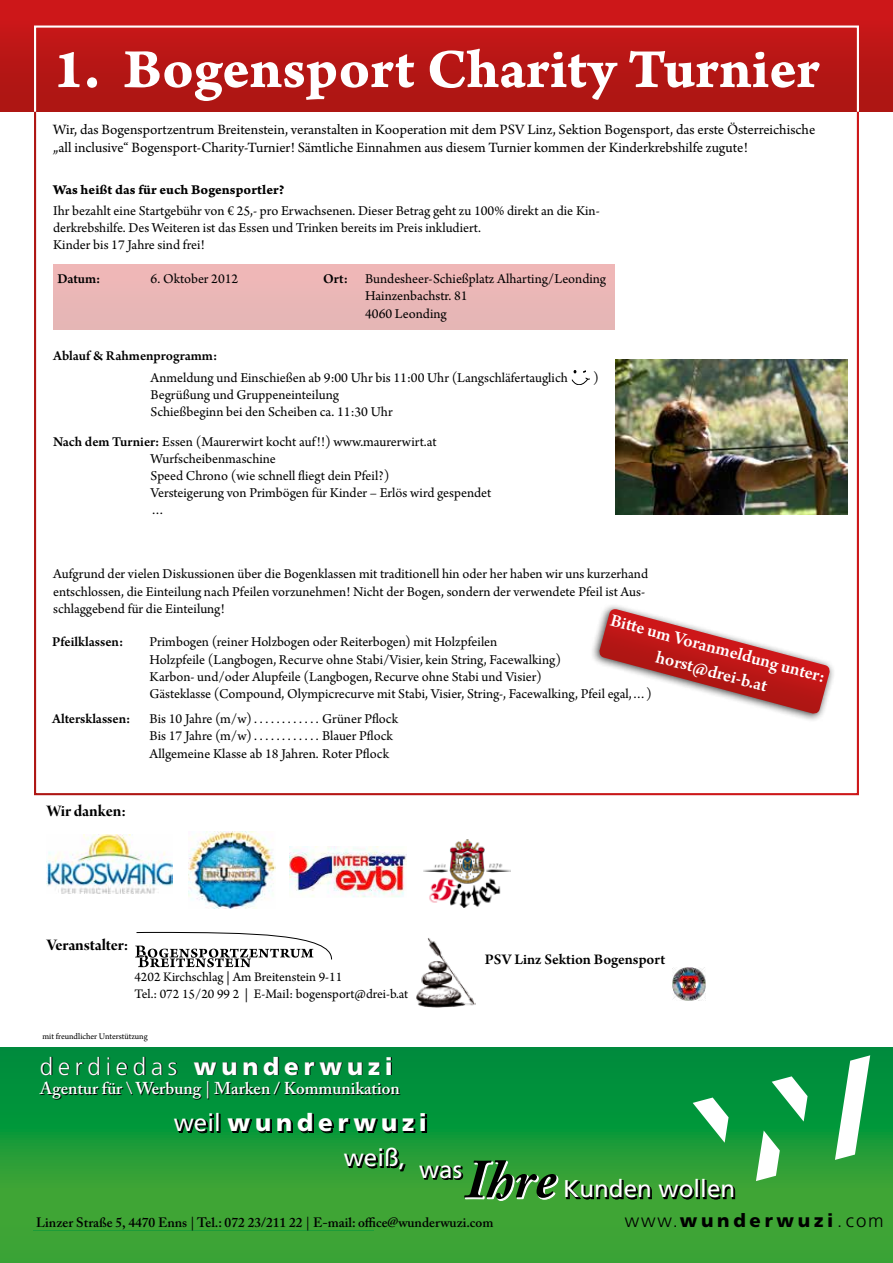
<style>
.page{position:relative;width:893px;height:1263px;background:#fff}
.page>*{position:absolute;margin:0;border:0;box-sizing:border-box;transform-origin:0 0}
.t1{font:58.5px "Arno Pro Bold Caption";color:#fff}
.t2{font:italic 700 54.6px "Adobe Caslon Pro";color:#000}
.t3{font:900 24.15px/35.1px "Frutiger";letter-spacing:.2em;color:#fff}
.t4{font:24.15px "Frutiger";color:#fff}
.t5{font:900 18.6px "Frutiger";letter-spacing:.2em;color:#000}
.t6{font:600 18.45px/23.5px "Arno Pro";color:#fff;text-align:center}
.t7{font:600 17.1px "Adobe Caslon Pro";color:#fff}
.t8{font:17.1px "Arno Pro Bold Display";letter-spacing:-.005em;color:#000}
.t9{font:600 15.45px "Arno Pro";color:#000}
.t10{font:15px/18px "Arno Pro";color:#000}
.t11{font:14.25px/17.1px "Arno Pro";color:#000}
.t12{font:600 14.25px "Arno Pro";color:#000}
.t13{font:14.25px "Arno Pro Bold Caption";color:#000}
.t14{font:13.8px/16.5px "Arno Pro";color:#000}
.t15{font:600 13.5px "Adobe Caslon Pro";color:#000}
.t16{font:9px "Arno Pro";color:#000}
.s1{font-weight:600}
.s2{font-weight:300}
.s3{font-weight:400}
</style>
<div class="page">
<div style="left:53px;top:265px;width:561px;height:65px;background:#e9b7b6"></div>
<img style="left:615px;top:359px;width:233px;height:155px">
<div style="left:0;top:0;width:893px;height:112px;background:linear-gradient(to bottom,#d0171a,#a91612)"></div>
<div style="left:34px;top:26px;width:825px;height:87px;border:2px solid #fff"></div>
<svg style="left:0;top:1048px;width:893px;height:215px;background:#209b38"></svg>
<svg style="left:772px;top:1076px;width:36px;height:45px"></svg>
<svg style="left:693px;top:1097px;width:36px;height:46px"></svg>
<svg style="left:756px;top:1130px;width:24px;height:51px"></svg>
<svg style="left:835px;top:1055px;width:35px;height:105px"></svg>
<hr style="left:33px;top:1230px;width:341px;height:1px;background:#1c9c39">
<svg style="left:175px;top:1114px;width:45px;height:19px"></svg>
<svg style="left:229px;top:1120px;width:23px;height:13px"></svg>
<svg style="left:258px;top:1120px;width:14px;height:13px"></svg>
<svg style="left:279px;top:1119px;width:14px;height:14px"></svg>
<svg style="left:299px;top:1114px;width:15px;height:19px"></svg>
<svg style="left:320px;top:1119px;width:14px;height:14px"></svg>
<svg style="left:340px;top:1119px;width:38px;height:14px"></svg>
<svg style="left:384px;top:1120px;width:13px;height:13px"></svg>
<svg style="left:404px;top:1120px;width:11px;height:13px"></svg>
<div style="left:422px;top:1120px;width:5px;height:12px;border:1px solid #000"></div>
<svg style="left:422px;top:1114px;width:5px;height:4px"></svg>
<svg style="left:345px;top:1149px;width:60px;height:22px"></svg>
<svg style="left:420px;top:1160px;width:138px;height:42px;background:#48a446"></svg>
<svg style="left:567px;top:1180px;width:85px;height:19px;background:#2c7827"></svg>
<svg style="left:660px;top:1180px;width:75px;height:19px"></svg>
<img style="left:416px;top:938px;width:59px;height:69px">
<img style="left:672px;top:968px;width:33px;height:33px">
<svg style="left:135px;top:932px;width:197px;height:35px"></svg>
<div style="left:590px;top:603px;width:246px;height:120px;background:#000;opacity:.75"></div>
<svg style="left:598px;top:609px;width:233px;height:106px"></svg>
<svg style="left:572px;top:370px;width:18px;height:15px"></svg>
<img style="left:47px;top:834px;width:125px;height:60px">
<img style="left:188px;top:831px;width:88px;height:77px">
<img style="left:289px;top:846px;width:118px;height:52px">
<img style="left:423px;top:840px;width:87px;height:67px">
<h1 class="t1" style="left:53px;top:34px;width:768px">1. Bogensport Charity Turnier</h1>
<p class="t10" style="left:53px;top:121px;width:764px">Wir, das Bogensportzentrum Breitenstein, veranstalten in Kooperation mit dem PSV Linz, Sektion Bogensport, das erste Österreichische „all inclusive“ Bogensport-Charity-Turnier! Sämtliche Einnahmen aus diesem Turnier kommen der Kinderkrebshilfe zugute!</p>
<p class="t13" style="left:53px;top:181px;width:233px">Was heißt das für euch Bogensportler?</p>
<p class="t11" style="left:53px;top:203px;width:548px">Ihr bezahlt eine Startgebühr von € 25,- pro Erwachsenen. Dieser Betrag geht zu 100% direkt an die Kin&shy;derkrebshilfe. Des Weiteren ist das Essen und Trinken bereits im Preis inkludiert.<br>Kinder bis 17 Jahre sind frei!</p>
<p class="t12" style="left:57px;top:271px;width:45px">Datum:</p>
<p class="t11" style="left:151px;top:271px;width:89px">6. Oktober 2012</p>
<p class="t11" style="left:365px;top:271px;width:243px;text-indent:-42px"><span class="s1">Ort:</span> Bundesheer-Schießplatz Alharting/Leonding<br>Hainzenbachstr. 81<br>4060 Leonding</p>
<p class="t12" style="left:53px;top:348px;width:166px">Ablauf &amp; Rahmenprogramm:</p>
<p class="t11" style="left:151px;top:369px;width:419px">Anmeldung und Einschießen ab 9:00 Uhr bis 11:00 Uhr (Langschläfertauglich</p>
<p class="t11" style="left:593px;top:369px;width:7px">)</p>
<p class="t11" style="left:151px;top:387px;width:243px">Begrüßung und Gruppeneinteilung<br>Schießbeginn bei den Scheiben ca. 11:30 Uhr</p>
<p class="t11" style="left:151px;top:434px;width:342px;text-indent:-97px"><span class="s1">Nach dem Turnier:</span> Essen (Maurerwirt kocht auf!!) www.maurerwirt.at Wurfscheibenmaschine<br>Speed Chrono (wie schnell fliegt dein Pfeil?)<br>Versteigerung von Primbögen für Kinder – Erlös wird gespendet …</p>
<p class="t11" style="left:53px;top:566px;width:596px">Aufgrund der vielen Diskussionen über die Bogenklassen mit traditionell hin oder her haben wir uns kurzerhand entschlossen, die Einteilung nach Pfeilen vorzunehmen! Nicht der Bogen, sondern der verwendete Pfeil ist Aus&shy;schlaggebend für die Einteilung!</p>
<p class="t6" style="left:614px;top:609px;width:223px;rotate:15deg">Bitt e um Voranmeldung unter: horst@drei-b.at</p>
<p class="t12" style="left:52px;top:634px;width:73px">Pfeilklassen:</p>
<p class="t11" style="left:150px;top:634px;width:504px">Primbogen (reiner Holzbogen oder Reiterbogen) mit Holzpfeilen<br>Holzpfeile (Langbogen, Recurve ohne Stabi/Visier, kein String, Facewalking)<br>Karbon- und/oder Alupfeile (Langbogen, Recurve ohne Stabi und Visier)<br>Gästeklasse (Compound, Olympicrecurve mit Stabi, Visier, String-, Facewalking, Pfeil egal,…)</p>
<p class="t12" style="left:52px;top:711px;width:80px">Altersklassen:</p>
<p class="t11" style="left:150px;top:711px;width:107px">Bis 10 Jahre (m/w).............</p>
<p class="t11" style="left:322px;top:711px;width:78px">Grüner Pflock</p>
<p class="t11" style="left:150px;top:728px;width:107px">Bis 17 Jahre (m/w).............</p>
<p class="t11" style="left:150px;top:728px;width:245px;text-align:right">Blauer Pflock<br>Allgemeine Klasse ab 18 Jahren.. Roter Pflock</p>
<p class="t8" style="left:47px;top:801px;width:81px">Wir danken:</p>
<p class="t8" style="left:47px;top:936px;width:83px">Veranstalter:</p>
<p class="t14" style="left:134px;top:970px;width:275px">4202 Kirchschlag | Am Breitenstein 9-11<br>Tel.: 072 15/20 99 2 | E-Mail: bogensport@drei-b.at</p>
<p class="t16" style="left:43px;top:1031px;width:107px">mit freundlicher Unterstützung</p>
<p class="t9" style="left:485px;top:950px;width:182px">PSV Linz Sektion Bogensport</p>
<h3 class="t3" style="left:40px;top:1049px;width:355px"><span class="s2">derdiedas</span> wunderwuzi</h3>
<p class="t7" style="left:40px;top:1078px;width:362px">Agentur für \ Werbung | Marken / Kommunikation</p>
<h3 class="t3" style="left:344px;top:1105px;width:85px;text-indent:-170px"><span class="s3">weil</span> wunderwuzi <span class="s3">weiß,</span></h3>
<h3 class="t4" style="left:419px;top:1155px;width:45px">was</h3>
<h2 class="t2" style="left:465px;top:1146px;width:93px">Ihre</h2>
<p class="t15" style="left:36px;top:1215px;width:459px">Linzer Straße 5, 4470 Enns | Tel.: 072 23/211 22 | E-mail: office@wunderwuzi.com</p>
<h3 class="t4" style="left:563px;top:1175px;width:174px">Kunden wollen</h3>
<h3 class="t5" style="left:625px;top:1209px;width:261px"><span class="s2">www.</span>wunderwuzi<span class="s2">.com</span></h3>
</div>
